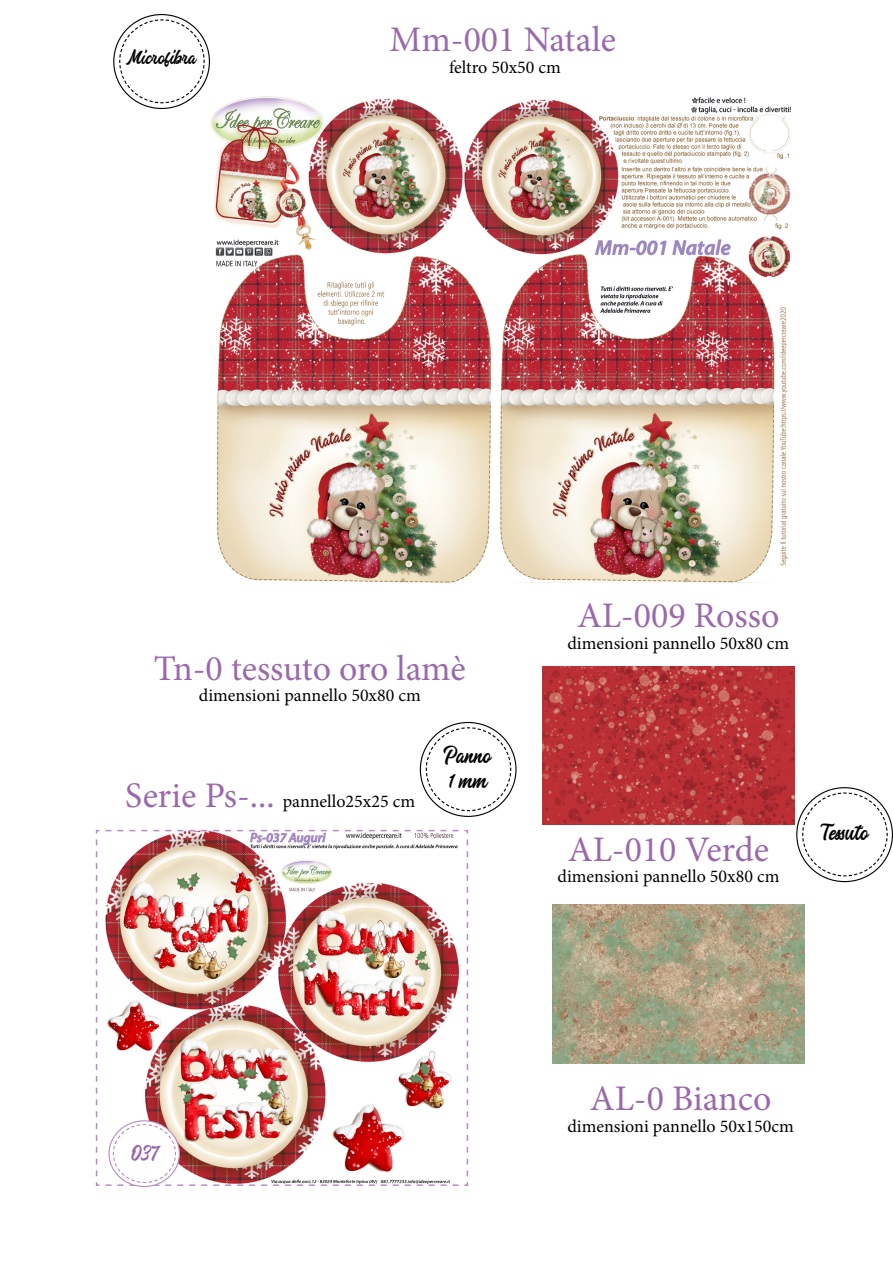
<style>
.page{position:relative;width:893px;height:1263px;background:#fff}
.page>*{position:absolute;margin:0;border:0;box-sizing:border-box;transform-origin:0 0}
.t1{font:36px "Minion Pro";color:#9a69ac}
.t2{font:24px "Hector Barbossa";color:#9a69ac}
.t3{font:21px/25.2px "Hector Barbossa";color:#000}
.t4{font:18px "Minion Pro";color:#000}
.t5{font:18px "Hector Barbossa";color:#000}
.s1{font-size:36px;color:#9a69ac}
</style>
<div class="page">
<svg style="left:119px;top:19px;width:86px;height:85px"></svg>
<img style="left:210px;top:96px;width:581px;height:486px">
<img style="left:95px;top:829px;width:374px;height:358px">
<img style="left:106px;top:1123px;width:355px;height:63px">
<img style="left:542px;top:666px;width:252px;height:159px">
<img style="left:552px;top:904px;width:252px;height:159px">
<svg style="left:420px;top:722px;width:96px;height:94px"></svg>
<svg style="left:425px;top:727px;width:87px;height:85px"></svg>
<svg style="left:802px;top:792px;width:86px;height:85px"></svg>
<p class="t5" style="left:127px;top:48px;width:71px">Microfibra</p>
<h1 class="t1" style="left:390px;top:15px;width:228px">Mm-001 Natale</h1>
<p class="t4" style="left:449px;top:55px;width:113px">feltro 50x50 cm</p>
<h1 class="t1" style="left:154px;top:644px;width:313px">Tn-0 tessuto oro lamè</h1>
<p class="t4" style="left:199px;top:683px;width:223px">dimensioni pannello 50x80 cm</p>
<p class="t4" style="left:125px;top:789px;width:291px"><span class="s1">Serie Ps-...</span> pannello25x25 cm</p>
<p class="t3" style="left:444px;top:744px;width:49px">Panno<br>1 mm</p>
<h1 class="t1" style="left:577px;top:592px;width:204px">AL-009 Rosso</h1>
<p class="t4" style="left:567px;top:631px;width:223px">dimensioni pannello 50x80 cm</p>
<h1 class="t1" style="left:568px;top:825px;width:203px">AL-010 Verde</h1>
<p class="t4" style="left:557px;top:865px;width:223px">dimensioni pannello 50x80 cm</p>
<p class="t3" style="left:820px;top:821px;width:50px">Tessuto</p>
<h2 class="t2" style="left:130px;top:1139px;width:29px">037</h2>
<h1 class="t1" style="left:590px;top:1074px;width:183px">AL-0 Bianco</h1>
<p class="t4" style="left:567px;top:1114px;width:228px">dimensioni pannello 50x150cm</p>
</div>
